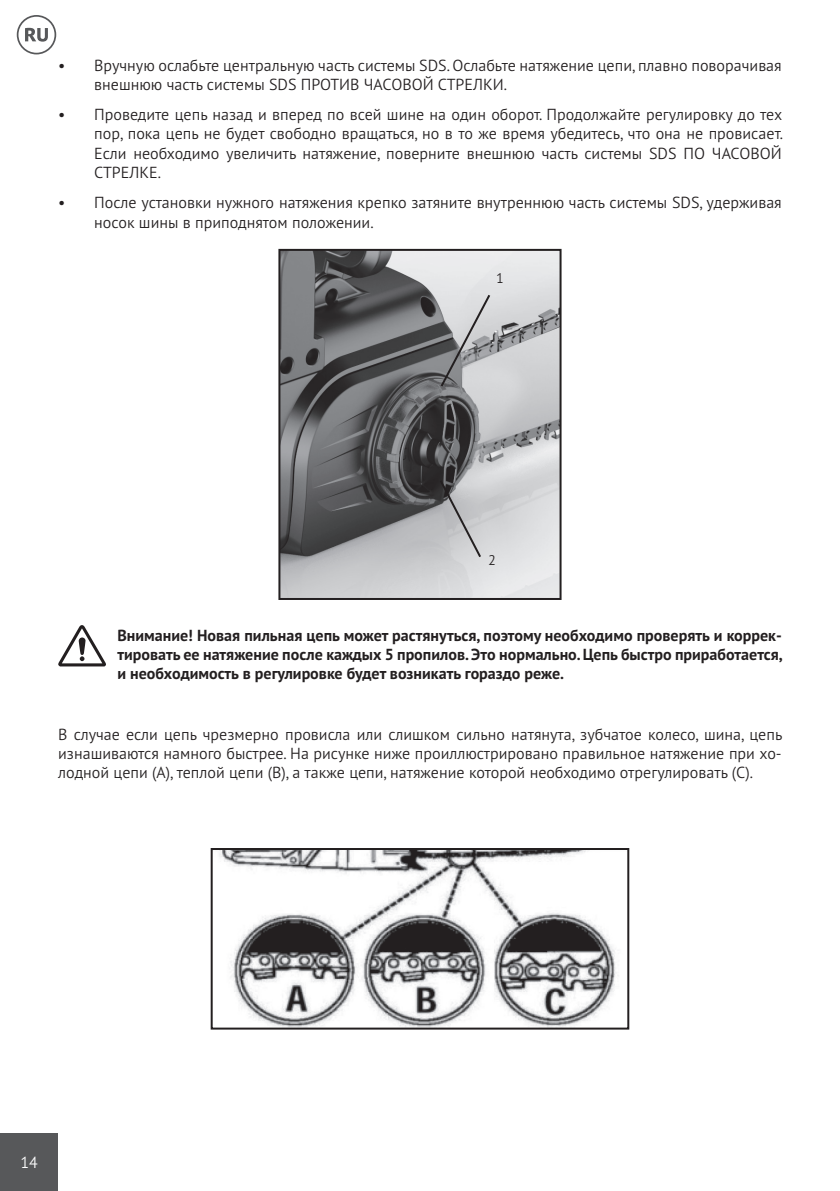
<style>
.page{position:relative;width:840px;height:1191px;background:#fff}
.page>*{position:absolute;margin:0;border:0;box-sizing:border-box;transform-origin:0 0}
.t1{font:300 16px/19.2px "PT Sans Pro";color:#231f20}
.t2{font:700 16px/19.2px "PT Sans Pro";color:#231f20;text-align:justify}
.t3{font:300 16px "PT Sans Pro";color:#fff}
.t4{font:15.8px/18.8px "PT Sans Pro";color:#231f20}
.t5{font:300 14px "PT Sans Pro";color:#231f20}
</style>
<div class="page">
<div style="left:0;top:1133px;width:58px;height:58px;background:#57585a"></div>
<svg style="left:17px;top:15px;width:39px;height:39px"></svg>
<svg style="left:58px;top:625px;width:48px;height:41px"></svg>
<img style="left:219px;top:851px;width:400px;height:175px">
<div style="left:210px;top:848px;width:419px;height:181px;border:2px solid #231f20"></div>
<img style="left:281px;top:252px;width:277px;height:345px">
<div style="left:278px;top:249px;width:283px;height:351px;border:2px solid #231f20"></div>
<svg style="left:438px;top:292px;width:54px;height:97px"></svg>
<svg style="left:437px;top:478px;width:45px;height:81px"></svg>
<p class="t1" style="left:94px;top:55px;width:688px;text-indent:-36px">• Вручную ослабьте центральную часть системы SDS. Ослабьте натяжение цепи, плавно поворачивая внешнюю часть системы SDS ПРОТИВ ЧАСОВОЙ СТРЕЛКИ.</p>
<p class="t1" style="left:94px;top:105px;width:689px;text-align:justify;text-indent:-36px">• Проведите цепь назад и вперед по всей шине на один оборот. Продолжайте регулировку до тех пор, пока цепь не будет свободно вращаться, но в то же время убедитесь, что она не провисает.<br>Если необходимо увеличить натяжение, поверните внешнюю часть системы SDS ПО ЧАСОВОЙ СТРЕЛКЕ.</p>
<p class="t1" style="left:94px;top:193px;width:688px;text-indent:-36px">• После установки нужного натяжения крепко затяните внутреннюю часть системы SDS, удерживая носок шины в приподнятом положении.</p>
<p class="t4" style="left:67px;top:109px;width:310px">Pirms elektriskās iekārtas lietošanas uzmanīgi izlasiet instrukcĳu</p>
<p class="t4" style="left:67px;top:206px;width:270px">Enne seadmete kasutamist tuleb lugeda</p>
<p class="t5" style="left:495px;top:269px;width:9px">1</p>
<p class="t5" style="left:488px;top:551px;width:9px">2</p>
<p class="t2" style="left:117px;top:625px;width:666px">Внимание! Новая пильная цепь может растянуться, поэтому необходимо проверять и коррек&shy;тировать ее натяжение после каждых 5 пропилов. Это нормально. Цепь быстро приработается, и необходимость в регулировке будет возникать гораздо реже.</p>
<p class="t1" style="left:58px;top:724px;width:725px;text-align:justify">В случае если цепь чрезмерно провисла или слишком сильно натянута, зубчатое колесо, шина, цепь изнашиваются намного быстрее. На рисунке ниже проиллюстрировано правильное натяжение при хо&shy;лодной цепи (А), теплой цепи (В), а также цепи, натяжение которой необходимо отрегулировать (С).</p>
<p class="t3" style="left:20px;top:1152px;width:19px">14</p>
</div>
